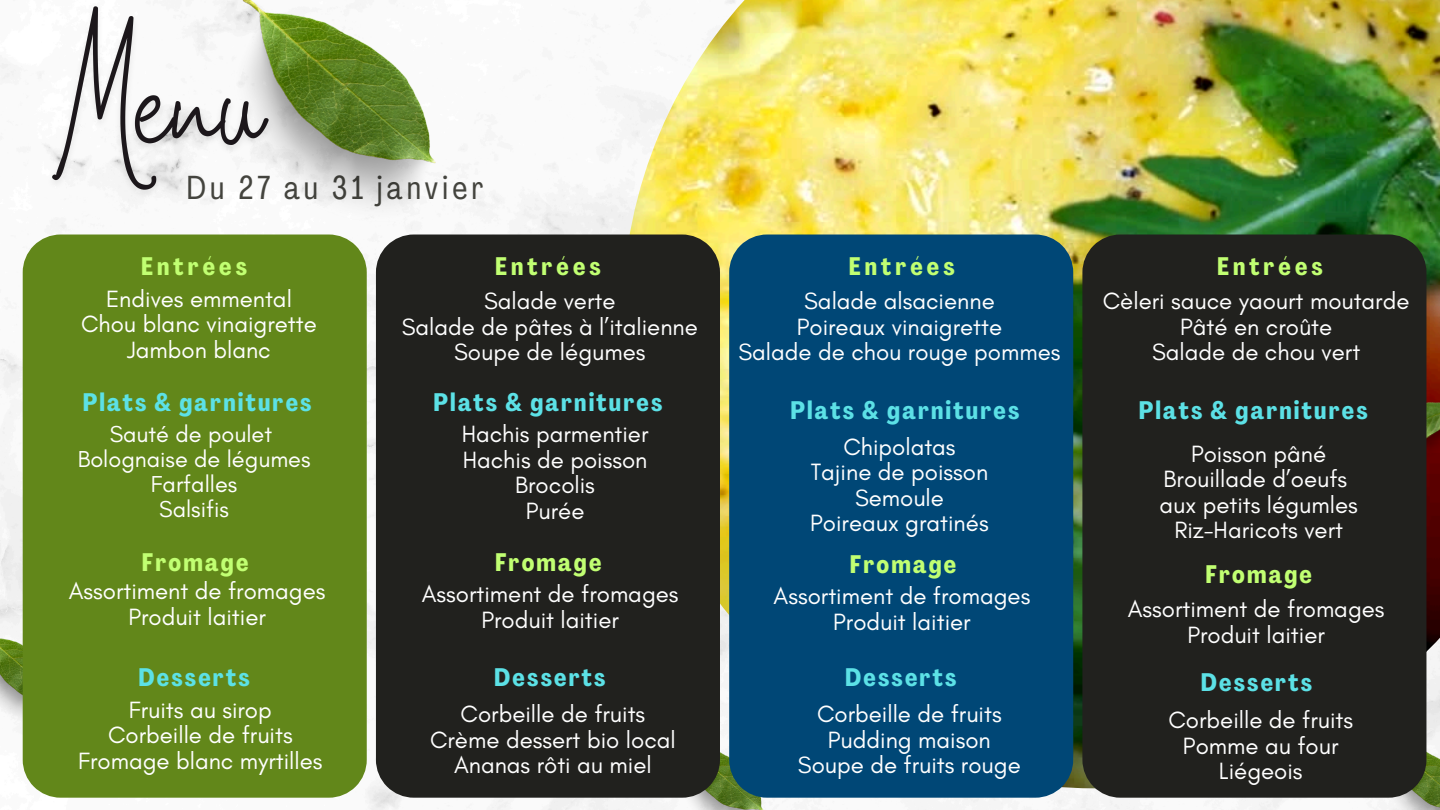
<style>
.page{position:relative;width:1440px;height:810px;background:#fff}
.page>*{position:absolute;margin:0;border:0;box-sizing:border-box;transform-origin:0 0}
.t1{font:32.85px "Agrandir Tight";letter-spacing:.12em;color:#44443e}
.t2{font:700 25px "Agrandir Tight";letter-spacing:.09em;color:#5ce1e6}
.t3{font:700 25px "Agrandir Tight";letter-spacing:.165em;color:#c1ff72}
.t4{font:700 25px "Agrandir Tight";letter-spacing:.09em;color:#c1ff72}
.t5{font:24px "Glacial Indifference";color:#fff}
.t6{font:23.5px "Glacial Indifference";color:#fff}
</style>
<div class="page">
<img style="left:0;top:60px;width:1301px;height:750px">
<img style="left:675px;top:788px;width:88px;height:22px">
<img style="left:1391px;top:788px;width:49px;height:22px">
<img style="left:623px;top:0;width:817px;height:788px">
<img style="left:0;top:631px;width:23px;height:98px">
<img style="left:1426px;top:376px;width:14px;height:104px">
<div style="left:23px;top:235px;width:344px;height:563px;background:#62871a"></div>
<div style="left:376px;top:235px;width:344px;height:563px;background:#21211e"></div>
<div style="left:729px;top:235px;width:344px;height:563px;background:#004776"></div>
<div style="left:1082px;top:235px;width:344px;height:563px;background:#21211e"></div>
<img style="left:42px;top:0;width:239px;height:232px">
<img style="left:231px;top:0;width:204px;height:225px">
<p class="t1" style="left:187px;top:174px;width:299px">Du 27 au 31 janvier</p>
<p class="t3" style="left:141px;top:256px;width:107px">Entrées</p>
<p class="t5" style="left:106px;top:284px;width:187px">Endives emmental</p>
<p class="t5" style="left:81px;top:309px;width:237px">Chou blanc vinaigrette</p>
<p class="t5" style="left:127px;top:335px;width:145px">Jambon blanc</p>
<p class="t2" style="left:83px;top:392px;width:230px">Plats &amp; garnitures</p>
<p class="t6" style="left:110px;top:420px;width:164px">Sauté de poulet</p>
<p class="t6" style="left:78px;top:445px;width:234px">Bolognaise de légumes</p>
<p class="t6" style="left:151px;top:470px;width:88px">Farfalles</p>
<p class="t6" style="left:159px;top:495px;width:71px">Salsifis</p>
<p class="t4" style="left:142px;top:552px;width:108px">Fromage</p>
<p class="t5" style="left:69px;top:577px;width:258px">Assortiment de fromages</p>
<p class="t5" style="left:128px;top:602px;width:139px">Produit laitier</p>
<p class="t2" style="left:138px;top:667px;width:113px">Desserts</p>
<p class="t5" style="left:129px;top:695px;width:145px">Fruits au sirop</p>
<p class="t5" style="left:108px;top:720px;width:186px">Corbeille de fruits</p>
<p class="t5" style="left:78px;top:746px;width:246px">Fromage blanc myrtilles</p>
<p class="t3" style="left:495px;top:256px;width:107px">Entrées</p>
<p class="t3" style="left:849px;top:256px;width:107px">Entrées</p>
<p class="t5" style="left:484px;top:287px;width:133px">Salade verte</p>
<p class="t5" style="left:402px;top:312px;width:298px">Salade de pâtes à l’italienne</p>
<p class="t5" style="left:454px;top:338px;width:193px">Soupe de légumes</p>
<h3 class="t5" style="left:804px;top:287px;width:192px">Salade alsacienne</h3>
<h3 class="t5" style="left:797px;top:312px;width:207px">Poireaux vinaigrette</h3>
<h3 class="t5" style="left:738px;top:338px;width:324px">Salade de chou rouge pommes</h3>
<p class="t2" style="left:434px;top:392px;width:230px">Plats &amp; garnitures</p>
<p class="t2" style="left:790px;top:400px;width:230px">Plats &amp; garnitures</p>
<h3 class="t5" style="left:462px;top:420px;width:188px">Hachis parmentier</h3>
<h3 class="t5" style="left:463px;top:445px;width:186px">Hachis de poisson</h3>
<h3 class="t5" style="left:515px;top:471px;width:81px">Brocolis</h3>
<h3 class="t5" style="left:526px;top:496px;width:60px">Purée</h3>
<h3 class="t5" style="left:843px;top:432px;width:114px">Chipolatas</h3>
<h3 class="t5" style="left:811px;top:457px;width:179px">Tajine de poisson</h3>
<h3 class="t5" style="left:855px;top:483px;width:90px">Semoule</h3>
<p class="t5" style="left:810px;top:508px;width:180px">Poireaux gratinés</p>
<p class="t4" style="left:495px;top:552px;width:108px">Fromage</p>
<p class="t4" style="left:850px;top:554px;width:108px">Fromage</p>
<h2 class="t5" style="left:422px;top:579px;width:258px">Assortiment de fromages</h2>
<h3 class="t5" style="left:481px;top:605px;width:139px">Produit laitier</h3>
<p class="t5" style="left:774px;top:581px;width:258px">Assortiment de fromages</p>
<p class="t5" style="left:833px;top:607px;width:139px">Produit laitier</p>
<h3 class="t2" style="left:494px;top:667px;width:113px">Desserts</h3>
<h3 class="t2" style="left:845px;top:667px;width:113px">Desserts</h3>
<h3 class="t5" style="left:461px;top:699px;width:186px">Corbeille de fruits</h3>
<h3 class="t5" style="left:430px;top:725px;width:247px">Crème dessert bio local</h3>
<h3 class="t5" style="left:454px;top:750px;width:199px">Ananas rôti au miel</h3>
<p class="t5" style="left:817px;top:699px;width:186px">Corbeille de fruits</p>
<p class="t5" style="left:828px;top:725px;width:164px">Pudding maison</p>
<p class="t5" style="left:798px;top:750px;width:224px">Soupe de fruits rouge</p>
<p class="t3" style="left:1217px;top:256px;width:107px">Entrées</p>
<p class="t5" style="left:1103px;top:287px;width:308px">Cèleri sauce yaourt moutarde</p>
<p class="t5" style="left:1180px;top:312px;width:154px">Pâté en croûte</p>
<p class="t5" style="left:1152px;top:338px;width:210px">Salade de chou vert</p>
<p class="t2" style="left:1139px;top:401px;width:230px">Plats &amp; garnitures</p>
<p class="t5" style="left:1191px;top:439px;width:137px">Poisson pâné</p>
<p class="t5" style="left:1164px;top:464px;width:185px">Brouillade d’oeufs</p>
<p class="t5" style="left:1160px;top:490px;width:200px">aux petits légumles</p>
<p class="t5" style="left:1174px;top:515px;width:170px">Riz-Haricots vert</p>
<p class="t4" style="left:1205px;top:564px;width:108px">Fromage</p>
<p class="t5" style="left:1128px;top:595px;width:258px">Assortiment de fromages</p>
<p class="t5" style="left:1187px;top:620px;width:139px">Produit laitier</p>
<p class="t2" style="left:1201px;top:672px;width:113px">Desserts</p>
<p class="t5" style="left:1168px;top:706px;width:186px">Corbeille de fruits</p>
<p class="t5" style="left:1183px;top:731px;width:157px">Pomme au four</p>
<p class="t5" style="left:1219px;top:757px;width:85px">Liégeois</p>
</div>
